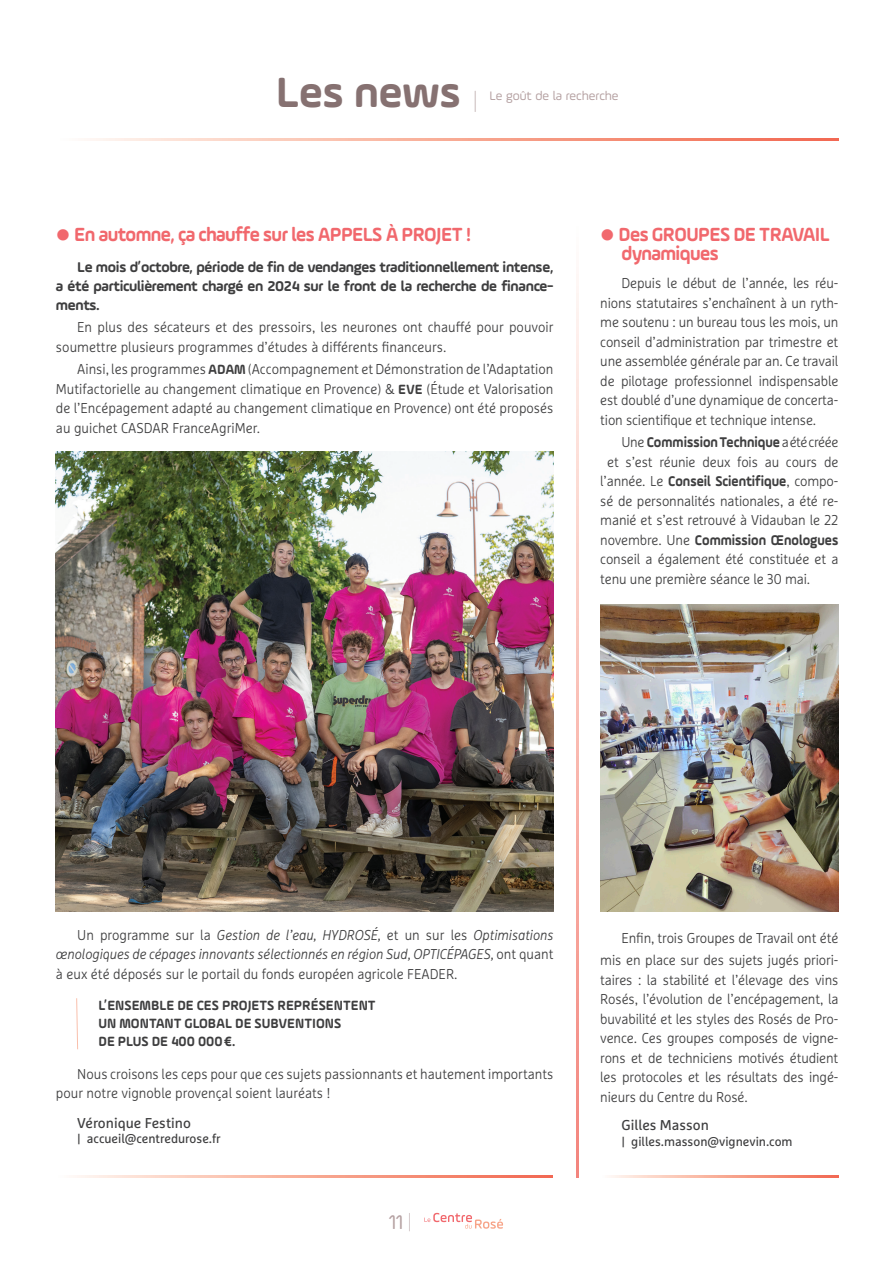
<style>
.page{position:relative;width:893px;height:1263px;background:#fff}
.page>*{position:absolute;margin:0;border:0;box-sizing:border-box;transform-origin:0 0}
.t1{font:21px "Ample Soft";color:#b5a1a2}
.t2{font:700 20.25px/19.5px "Ample Soft";letter-spacing:-.03em;color:#f1686d;scale:.95 1}
.t3{font:700 15px/18.8px "Ample Soft";color:#3e3e3f;text-align:justify}
.t4{font:700 15px "Ample Soft";color:#3e3e3f;scale:.9 1}
.t5{font:300 14.25px/19.5px "Marselis Pro";letter-spacing:-.01em;color:#3e3e3f;scale:.95 1}
.t6{font:italic 300 14.25px/19.5px "Marselis Pro";color:#3e3e3f;text-align:justify;scale:.95 1}
.t7{font:700 14.25px "Ample Soft";color:#3e3e3f;scale:.95 1}
.t8{font:14.25px "Marselis Pro";color:#3e3e3f}
.t9{font:13.05px "Ample Soft";color:#b5a1a2}
.t10{font:12.75px "Marselis Pro";color:#3e3e3f}
.s1{font-weight:700;font-size:45px;color:#867171}
.s2{font-weight:200;font-size:22.5px}
.s3{font-family:"Ample Soft";font-weight:700}
.s4{font-family:"Marselis Pro";font-weight:300;font-size:14.25px}
.s5{font-style:normal}
.s6{font-weight:200;font-size:19.5px}
</style>
<div class="page">
<svg style="left:424px;top:1213px;width:79px;height:16px"></svg>
<svg style="left:90px;top:138px;width:748px;height:2px"></svg>
<svg style="left:577px;top:286px;width:2px;height:892px;background:#f9bbb4"></svg>
<img style="left:600px;top:605px;width:238px;height:306px">
<svg style="left:77px;top:1176px;width:476px;height:2px"></svg>
<svg style="left:611px;top:1176px;width:227px;height:2px"></svg>
<svg style="left:76px;top:998px;width:2px;height:52px"></svg>
<img style="left:56px;top:452px;width:497px;height:459px">
<p class="t9" style="left:276px;top:88px;width:344px"><span class="s1">Les news</span> <span class="s2">|</span> Le goût de la recherche</p>
<p class="t2" style="left:56px;top:224px;width:439px">● En automne, ça chauffe sur les APPELS À PROJET !</p>
<p class="t3" style="left:56px;top:258px;width:499px;text-indent:21px">Le mois d’octobre, période de fin de vendanges traditionnellement intense, a été particulièrement chargé en 2024 sur le front de la recherche de finance&shy;ments.</p>
<p class="t5" style="left:56px;top:317px;width:525px;text-indent:21px">En plus des sécateurs et des pressoirs, les neurones ont chauffé pour pouvoir soumettre plusieurs programmes d’études à différents financeurs.</p>
<p class="t5" style="left:56px;top:359px;width:525px;text-align:justify;text-indent:21px">Ainsi, les programmes <span class="s3">ADAM</span> (Accompagnement et Démonstration de l’Adaptation Mutifactorielle au changement climatique en Provence) &amp; <span class="s3">EVE</span> (Étude et Valorisation de l’Encépagement adapté au changement climatique en Provence) ont été proposés au guichet CASDAR FranceAgriMer.</p>
<p class="t2" style="left:621px;top:224px;width:221px;text-indent:-21px">● Des GROUPES DE TRAVAIL dynamiques</p>
<p class="t5" style="left:600px;top:273px;width:252px;text-align:justify;text-indent:21px">Depuis le début de l’année, les réu&shy;nions statutaires s’enchaînent à un ryth&shy;me soutenu : un bureau tous les mois, un conseil d’administration par trimestre et une assemblée générale par an. Ce travail de pilotage professionnel indispensable est doublé d’une dynamique de concerta&shy;tion scientifique et technique intense.</p>
<p class="t4" style="left:621px;top:433px;width:242px"><span class="s4">Une</span> Commission Technique<span class="s4">a été créée</span></p>
<p class="t5" style="left:607px;top:452px;width:245px">et s’est réunie deux fois au cours de</p>
<p class="t4" style="left:600px;top:472px;width:266px"><span class="s4">l’année. Le</span> Conseil Scientifique<span class="s4">, compo-</span></p>
<p class="t5" style="left:600px;top:491px;width:252px">sé de personnalités nationales, a été re&shy;manié et s’est retrouvé à Vidauban le 22</p>
<p class="t4" style="left:600px;top:531px;width:266px"><span class="s4">novembre. Une</span> Commission Œnologues</p>
<p class="t5" style="left:600px;top:549px;width:252px">conseil a également été constituée et a tenu une première séance le 30 mai.</p>
<p class="t6" style="left:56px;top:925px;width:525px;text-indent:21px"><span class="s5">Un programme sur la</span> Gestion de l’eau, HYDROSÉ, <span class="s5">et un sur les</span> Optimisations œnologiques de cépages innovants sélectionnés en région Sud, OPTICÉPAGES, <span class="s5">ont quant à eux été déposés sur le portail du fonds européen agricole FEADER.</span></p>
<p class="t7" style="left:99px;top:997px;width:293px">L’ENSEMBLE DE CES PROJETS REPRÉSENTENT</p>
<p class="t7" style="left:99px;top:1015px;width:257px">UN MONTANT GLOBAL DE SUBVENTIONS</p>
<p class="t7" style="left:99px;top:1033px;width:146px">DE PLUS DE 400 000€.</p>
<p class="t5" style="left:56px;top:1064px;width:525px;text-indent:21px">Nous croisons les ceps pour que ces sujets passionnants et hautement importants pour notre vignoble provençal soient lauréats !</p>
<p class="t8" style="left:77px;top:1114px;width:115px">Véronique Festino</p>
<p class="t10" style="left:77px;top:1131px;width:145px">| accueil@centredurose.fr</p>
<p class="t1" style="left:389px;top:1209px;width:24px">11 <span class="s6">|</span></p>
<p class="t5" style="left:600px;top:926px;width:252px;line-height:22.5px;text-align:right">Enfin, trois Groupes de Travail ont été mis en place sur des sujets jugés priori-</p>
<p class="t5" style="left:600px;top:970px;width:252px;text-align:justify">taires : la stabilité et l’élevage des vins Rosés, l’évolution de l’encépagement, la buvabilité et les styles des Rosés de Pro&shy;vence. Ces groupes composés de vigne&shy;rons et de techniciens motivés étudient les protocoles et les résultats des ingé&shy;nieurs du Centre du Rosé.</p>
<p class="t8" style="left:621px;top:1116px;width:89px">Gilles Masson</p>
<p class="t10" style="left:621px;top:1134px;width:173px">| gilles.masson@vignevin.com</p>
</div>
